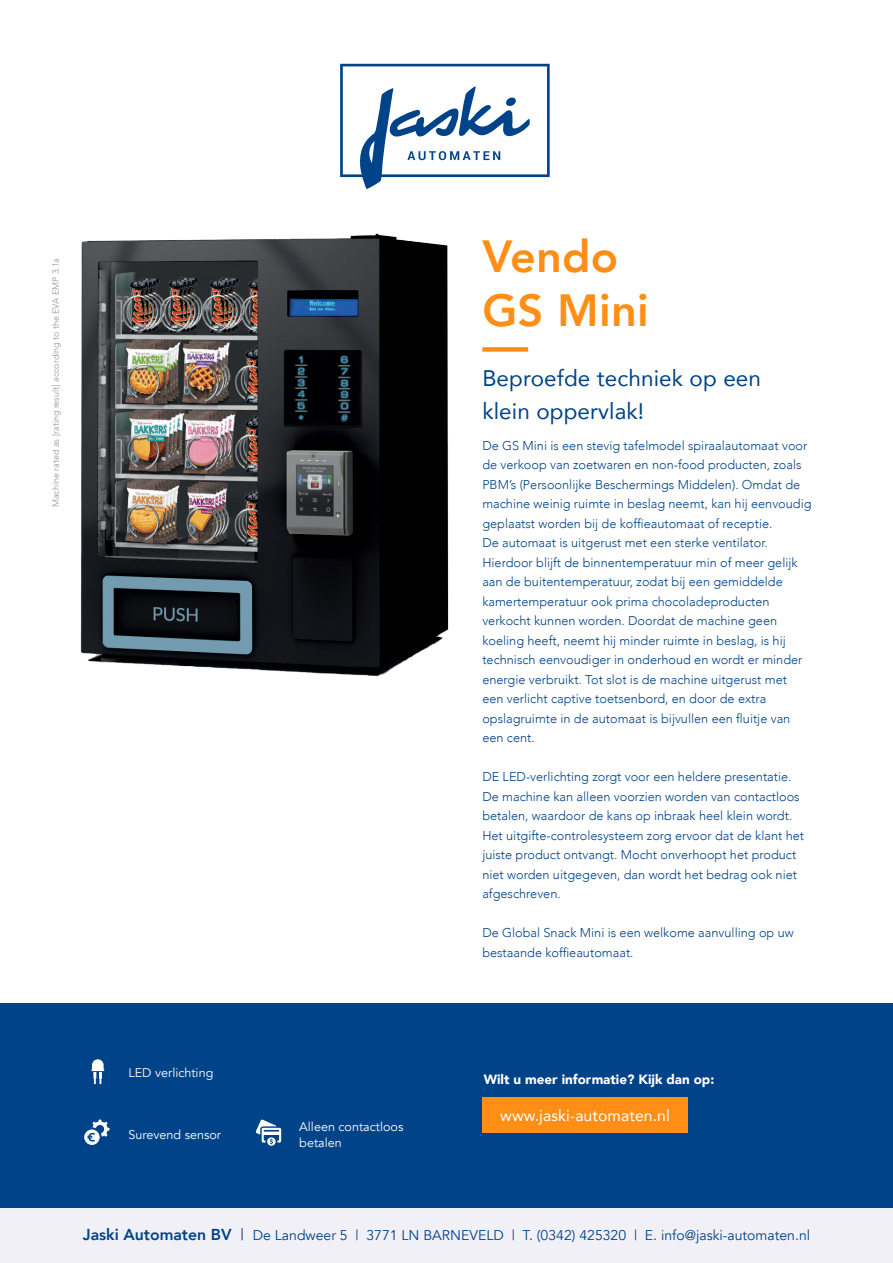
<style>
.page{position:relative;width:893px;height:1263px;background:#fff}
.page>*{position:absolute;margin:0;border:0;box-sizing:border-box;transform-origin:0 0}
.t1{font:800 45px "Avenir";letter-spacing:.005em;color:#ff8e16}
.t2{font:22.5px/33px "Avenir";letter-spacing:.005em;color:#004389}
.t3{font:15.75px "Avenir";letter-spacing:.005em;color:#fff}
.t4{font:14.1px "Avenir";color:#004389}
.platte_tekst{font:900 13.35px "Avenir";color:#fff}
.platte_tekst-2{font:300 12.75px/19.5px "Avenir";color:#004389}
.platte_tekst-3{font:12.6px "Avenir";color:#fff}
.platte_tekst-4{font:300 9px "Avenir";color:#939598}
.s1{font-weight:800;font-size:15.75px}
.s2{font-size:15.75px}
</style>
<div class="page">
<div style="left:0;top:1199px;width:893px;height:64px;background:#f1f0f7"></div>
<div style="left:0;top:1003px;width:893px;height:205px;background:#004389"></div>
<svg style="left:340px;top:64px;width:210px;height:125px"></svg>
<div style="left:482px;top:347px;width:46px;height:5px;background:#ff8e16"></div>
<div style="left:482px;top:1097px;width:206px;height:36px;background:#ff8e16"></div>
<img style="left:80px;top:233px;width:369px;height:443px">
<svg style="left:91px;top:1059px;width:13px;height:25px"></svg>
<svg style="left:84px;top:1119px;width:26px;height:26px"></svg>
<svg style="left:256px;top:1119px;width:25px;height:27px"></svg>
<p class="platte_tekst-4" style="left:51px;top:507px;width:251px;rotate:-90deg">Machine rated as [rating result] according to the EVA EMP 3.1a</p>
<p class="t1" style="left:482px;top:221px;width:137px">Vendo</p>
<p class="t1" style="left:482px;top:275px;width:168px">GS Mini</p>
<p class="t2" style="left:482px;top:361px;width:280px">Beproefde techniek op een klein oppervlak!</p>
<p class="platte_tekst-2" style="left:482px;top:436px;width:331px">De GS Mini is een stevig tafelmodel spiraalautomaat voor de verkoop van zoetwaren en non-food producten, zoals PBM’s (Persoonlijke Beschermings Middelen). Omdat de machine weinig ruimte in beslag neemt, kan hij eenvoudig geplaatst worden bij de koffieautomaat of receptie.</p>
<p class="platte_tekst-2" style="left:482px;top:533px;width:322px">De automaat is uitgerust met een sterke ventilator.<br>Hierdoor blijft de binnentemperatuur min of meer gelijk aan de buitentemperatuur, zodat bij een gemiddelde kamertemperatuur ook prima chocoladeproducten verkocht kunnen worden. Doordat de machine geen koeling heeft, neemt hij minder ruimte in beslag, is hij technisch eenvoudiger in onderhoud en wordt er minder energie verbruikt. Tot slot is de machine uitgerust met een verlicht captive toetsenbord, en door de extra opslagruimte in de automaat is bijvullen een fluitje van een cent.</p>
<p class="platte_tekst-2" style="left:482px;top:767px;width:323px">DE LED-verlichting zorgt voor een heldere presentatie.<br>De machine kan alleen voorzien worden van contactloos betalen, waardoor de kans op inbraak heel klein wordt.<br>Het uitgifte-controlesysteem zorg ervoor dat de klant het juiste product ontvangt. Mocht onverhoopt het product niet worden uitgegeven, dan wordt het bedrag ook niet afgeschreven.</p>
<p class="platte_tekst-2" style="left:482px;top:923px;width:313px">De Global Snack Mini is een welkome aanvulling op uw bestaande koffieautomaat.</p>
<p class="platte_tekst-3" style="left:128px;top:1065px;width:86px">LED verlichting</p>
<p class="platte_tekst-3" style="left:128px;top:1127px;width:94px">Surevend sensor</p>
<p class="platte_tekst-3" style="left:299px;top:1119px;width:106px">Alleen contactloos</p>
<p class="platte_tekst-3" style="left:299px;top:1135px;width:44px">betalen</p>
<p class="platte_tekst" style="left:484px;top:1067px;width:232px">Wilt u meer informatie? Kijk dan op:</p>
<p class="t3" style="left:500px;top:1102px;width:171px">www.jaski-automaten.nl</p>
<p class="t4" style="left:83px;top:1227px;width:729px"><span class="s1">Jaski Automaten BV</span> <span class="s2">|</span> De Landweer 5 | 3771 LN BARNEVELD | T. (0342) 425320 | E. info@jaski-automaten.nl</p>
</div>
